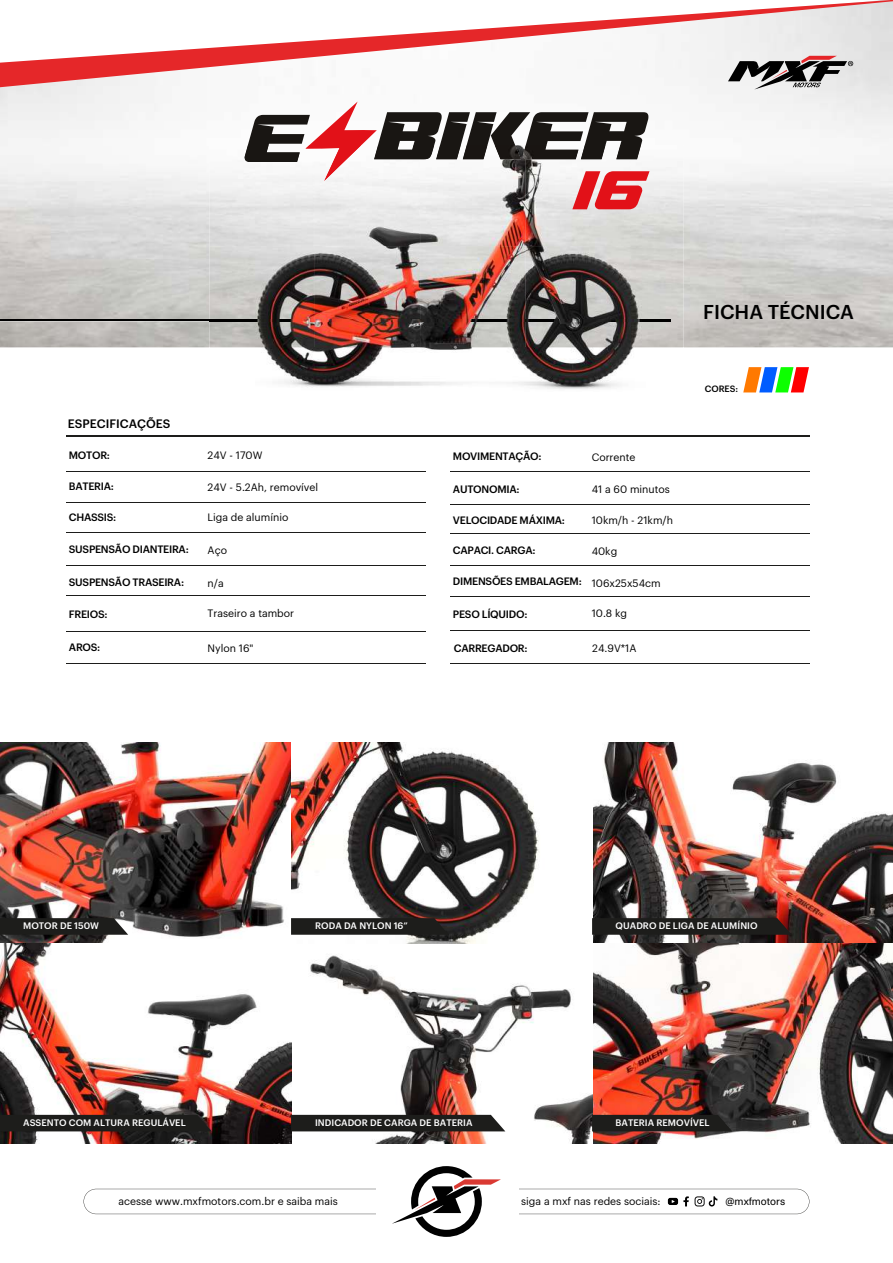
<style>
.page{position:relative;width:893px;height:1263px;background:#fff}
.page>*{position:absolute;margin:0;border:0;box-sizing:border-box;transform-origin:0 0}
.t1{font:61.5px "A4 SPEED Bold";color:#e21118}
.t2{font:500 19.65px "Graphik";color:#000}
.t3{font:500 12px "Graphik";color:#010101}
.t4{font:10.5px "Graphik";color:#010101}
.t5{font:500 10.5px "Graphik";letter-spacing:-.025em;color:#010101}
.t6{font:10.5px "Neue Haas Unica W1 G";color:#010101}
.t7{font:500 9.3px "Graphik";color:#fff}
.t8{font:500 9px "Graphik";color:#000}
.s1{font-weight:400}
</style>
<div class="page">
<img style="left:0;top:90px;width:893px;height:257px">
<img style="left:0;top:743px;width:893px;height:400px">
<hr style="left:0;top:320px;width:670px;height:1px;background:#000">
<svg style="left:0;top:918px;width:128px;height:17px;background:#282826"></svg>
<div style="left:0;top:1115px;width:212px;height:16px;background:#1d1d1b"></div>
<svg style="left:291px;top:918px;width:158px;height:17px;background:#23211f"></svg>
<div style="left:291px;top:1115px;width:214px;height:16px;background:#1d1d1b"></div>
<svg style="left:592px;top:918px;width:200px;height:17px;background:#211e1c"></svg>
<div style="left:592px;top:1115px;width:140px;height:16px;background:#1d1d1b"></div>
<svg style="left:84px;top:1166px;width:725px;height:71px"></svg>
<svg style="left:0;top:0;width:893px;height:90px"></svg>
<svg style="left:728px;top:56px;width:125px;height:33px"></svg>
<svg style="left:244px;top:102px;width:404px;height:43px"></svg>
<img style="left:209px;top:145px;width:474px;height:244px">
<img style="left:209px;top:320px;width:461px;height:1px">
<img style="left:305px;top:145px;width:56px;height:36px">
<img style="left:374px;top:145px;width:60px;height:14px">
<img style="left:436px;top:145px;width:25px;height:14px">
<img style="left:463px;top:145px;width:58px;height:14px">
<img style="left:523px;top:145px;width:55px;height:14px">
<img style="left:581px;top:145px;width:60px;height:14px">
<img style="left:244px;top:145px;width:56px;height:17px">
<svg style="left:743px;top:367px;width:66px;height:25px"></svg>
<hr style="left:67px;top:435px;width:743px;height:2px;background:#1d1d1b">
<hr style="left:67px;top:471px;width:359px;height:1px;background:#1d1d1b">
<hr style="left:67px;top:502px;width:359px;height:1px;background:#1d1d1b">
<hr style="left:67px;top:532px;width:359px;height:1px;background:#1d1d1b">
<hr style="left:67px;top:565px;width:359px;height:1px;background:#1d1d1b">
<hr style="left:67px;top:595px;width:359px;height:1px;background:#1d1d1b">
<hr style="left:67px;top:631px;width:359px;height:1px;background:#1d1d1b">
<hr style="left:67px;top:663px;width:359px;height:1px;background:#1d1d1b">
<hr style="left:451px;top:471px;width:359px;height:1px;background:#1d1d1b">
<hr style="left:451px;top:504px;width:359px;height:1px;background:#1d1d1b">
<hr style="left:451px;top:534px;width:359px;height:1px;background:#1d1d1b">
<hr style="left:451px;top:566px;width:359px;height:1px;background:#1d1d1b">
<hr style="left:451px;top:597px;width:359px;height:1px;background:#1d1d1b">
<hr style="left:451px;top:630px;width:359px;height:1px;background:#1d1d1b">
<hr style="left:451px;top:663px;width:359px;height:1px;background:#1d1d1b">
<p class="t3" style="left:68px;top:415px;width:104px">ESPECIFICAÇÕES</p>
<p class="t5" style="left:69px;top:448px;width:43px">MOTOR:</p>
<p class="t4" style="left:208px;top:447px;width:56px">24V - 170W</p>
<p class="t5" style="left:69px;top:479px;width:47px">BATERIA:</p>
<p class="t4" style="left:208px;top:479px;width:112px">24V - 5.2Ah, removível</p>
<p class="t5" style="left:69px;top:509px;width:49px">CHASSIS:</p>
<p class="t4" style="left:208px;top:510px;width:82px">Liga de alumínio</p>
<p class="t5" style="left:69px;top:541px;width:121px">SUSPENSÃO DIANTEIRA:</p>
<p class="t4" style="left:208px;top:542px;width:21px">Aço</p>
<p class="t5" style="left:69px;top:574px;width:117px">SUSPENSÃO TRASEIRA:</p>
<p class="t4" style="left:208px;top:575px;width:18px">n/a</p>
<p class="t5" style="left:69px;top:606px;width:40px">FREIOS:</p>
<p class="t4" style="left:208px;top:606px;width:88px">Traseiro a tambor</p>
<p class="t5" style="left:69px;top:639px;width:33px">AROS:</p>
<p class="t4" style="left:208px;top:640px;width:47px">Nylon 16"</p>
<h1 class="t1" style="left:576px;top:152px;width:72px">16</h1>
<p class="t5" style="left:453px;top:448px;width:90px">MOVIMENTAÇÃO:</p>
<p class="t4" style="left:592px;top:449px;width:45px">Corrente</p>
<p class="t5" style="left:453px;top:481px;width:68px">AUTONOMIA:</p>
<p class="t4" style="left:592px;top:481px;width:80px">41 a 60 minutos</p>
<p class="t5" style="left:453px;top:512px;width:114px">VELOCIDADE MÁXIMA:</p>
<p class="t4" style="left:592px;top:512px;width:83px">10km/h - 21km/h</p>
<p class="t5" style="left:453px;top:542px;width:84px">CAPACI. CARGA:</p>
<p class="t4" style="left:592px;top:543px;width:27px">40kg</p>
<p class="t5" style="left:453px;top:573px;width:209px">DIMENSÕES EMBALAGEM: <span class="s1">106x25x54cm</span></p>
<p class="t5" style="left:453px;top:606px;width:76px">PESO LÍQUIDO:</p>
<p class="t4" style="left:592px;top:606px;width:37px">10.8 kg</p>
<p class="t5" style="left:454px;top:640px;width:75px">CARREGADOR:</p>
<p class="t4" style="left:592px;top:640px;width:46px">24.9V*1A</p>
<h2 class="t2" style="left:703px;top:297px;width:152px">FICHA TÉCNICA</h2>
<p class="t8" style="left:705px;top:382px;width:35px">CORES:</p>
<p class="t7" style="left:23px;top:919px;width:77px">MOTOR DE 150W</p>
<p class="t7" style="left:315px;top:919px;width:94px">RODA DA NYLON 16”</p>
<p class="t7" style="left:616px;top:919px;width:143px">QUADRO DE LIGA DE ALUMÍNIO</p>
<p class="t7" style="left:23px;top:1116px;width:164px">ASSENTO COM ALTURA REGULÁVEL</p>
<p class="t7" style="left:315px;top:1116px;width:159px">INDICADOR DE CARGA DE BATERIA</p>
<p class="t7" style="left:616px;top:1116px;width:96px">BATERIA REMOVÍVEL</p>
<p class="t4" style="left:119px;top:1193px;width:221px">acesse www.mxfmotors.com.br e saiba mais</p>
<p class="t4" style="left:521px;top:1193px;width:141px">siga a mxf nas redes sociais:</p>
<p class="t6" style="left:725px;top:1193px;width:61px">@mxfmotors</p>
</div>
